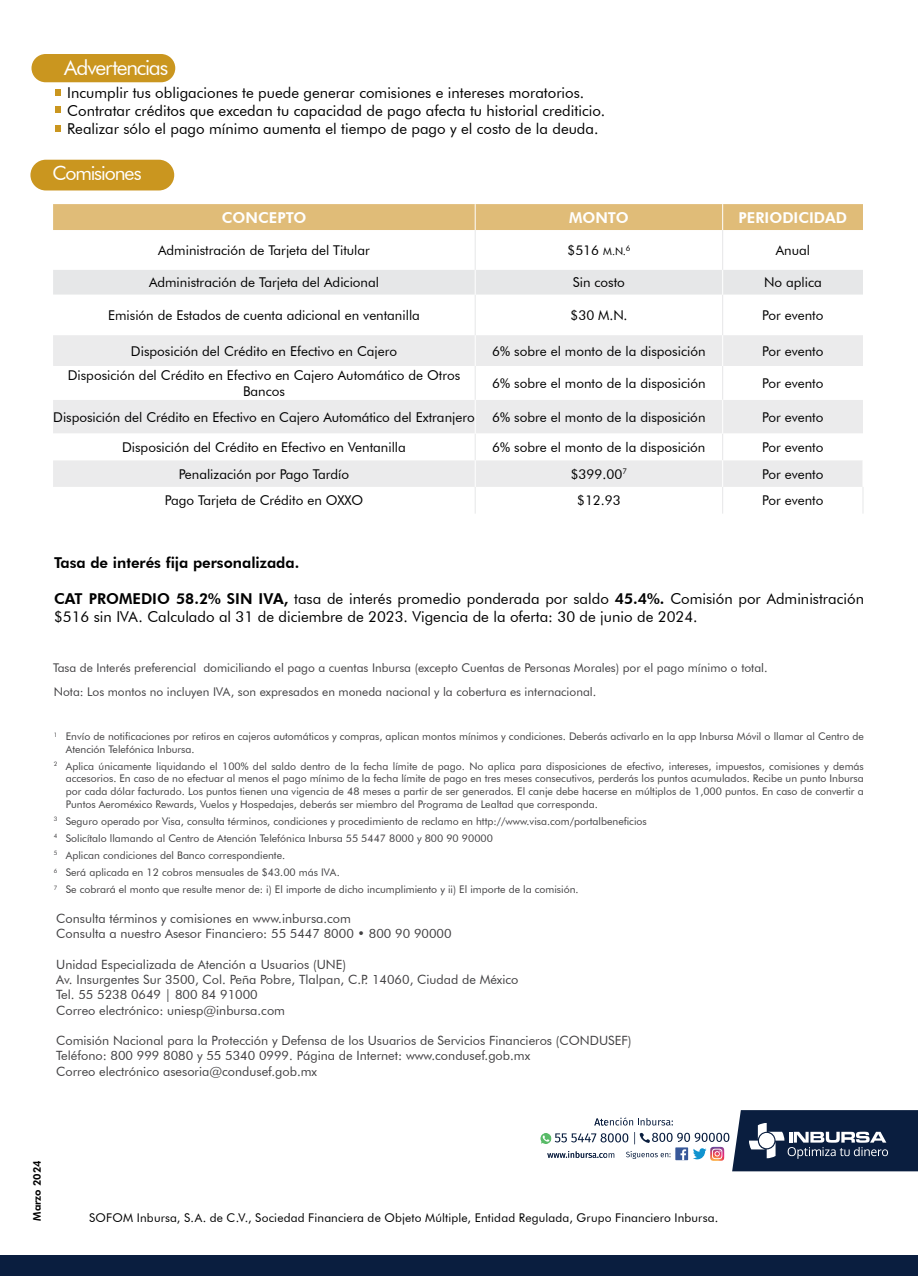
<style>
.page{position:relative;width:918px;height:1276px;background:#fff}
.page>*{position:absolute;margin:0;border:0;box-sizing:border-box;transform-origin:0 0}
.t1{font:21px "Futura BT";letter-spacing:-.055em;color:#fff}
.t2{font:19.5px "Futura BT";letter-spacing:-.055em;color:#fff}
.t3{font:15px/18px "Futura BT";color:#000}
.t4{font:800 15px "Futura BT";color:#000}
.t5{font:800 15px "Futura BT";color:#fff}
.t6{font:13.5px/16.2px "Futura BT";color:#000;text-align:center}
.t7{font:12.75px/15.3px "Futura BT";color:#414042}
.t8{font:12px "Futura BT";color:#414042}
.t9{font:12px "Futura BT";letter-spacing:.015em;color:#000}
.t10{font:10.5px/12.6px "Futura BT";color:#414042}
.t11{font:800 10.5px "Futura BT";color:#000}
.s1{font-size:10.5px}
.s2{font-weight:800}
</style>
<div class="page">
<div style="left:1px;top:1255px;width:917px;height:21px;background:#0a1e3f"></div>
<div style="left:30px;top:160px;width:144px;height:30px;background:#ca961f;border-radius:15px"></div>
<div style="left:53px;top:335px;width:810px;height:98px;background:#ebebec"></div>
<svg style="left:53px;top:366px;width:810px;height:34px"></svg>
<div style="left:53px;top:204px;width:810px;height:26px;background:#e0bc78"></div>
<hr style="left:475px;top:230px;width:1px;height:40px;background:#e6e7e8">
<hr style="left:722px;top:230px;width:1px;height:40px;background:#e6e7e8">
<hr style="left:475px;top:366px;width:1px;height:34px;background:#e6e7e8">
<hr style="left:722px;top:366px;width:1px;height:34px;background:#e6e7e8">
<svg style="left:53px;top:270px;width:810px;height:65px"></svg>
<hr style="left:475px;top:335px;width:1px;height:31px;background:#fff">
<hr style="left:722px;top:335px;width:1px;height:31px;background:#fff">
<hr style="left:475px;top:400px;width:1px;height:33px;background:#fff">
<hr style="left:722px;top:400px;width:1px;height:33px;background:#fff">
<svg style="left:53px;top:434px;width:811px;height:79px"></svg>
<svg style="left:540px;top:1110px;width:378px;height:61px"></svg>
<div style="left:32px;top:54px;width:143px;height:28px;background:#ca961f;border-radius:14px"></div>
<svg style="left:56px;top:89px;width:5px;height:7px"></svg>
<svg style="left:56px;top:106px;width:5px;height:6px"></svg>
<svg style="left:56px;top:125px;width:5px;height:7px"></svg>
<h1 class="t1" style="left:64px;top:55px;width:105px">Advertencias</h1>
<h3 class="t3" style="left:54px;top:83px;width:532px">• Incumplir tus obligaciones te puede generar comisiones e intereses moratorios.</h3>
<h3 class="t3" style="left:54px;top:101px;width:553px">• Contratar créditos que excedan tu capacidad de pago afecta tu historial crediticio.</h3>
<h3 class="t3" style="left:54px;top:119px;width:546px">• Realizar sólo el pago mínimo aumenta el tiempo de pago y el costo de la deuda.</h3>
<h2 class="t2" style="left:52px;top:161px;width:91px">Comisiones</h2>
<h3 class="t5" style="left:222px;top:208px;width:86px">CONCEPTO</h3>
<h3 class="t5" style="left:569px;top:208px;width:61px">MONTO</h3>
<h3 class="t5" style="left:739px;top:208px;width:110px">PERIODICIDAD</h3>
<p class="t6" style="left:158px;top:242px;width:213px">Administración de Tarjeta del Titular</p>
<p class="t6" style="left:567px;top:242px;width:65px">$516 <span class="s1">M.N.</span><sup>6</sup></p>
<p class="t6" style="left:776px;top:242px;width:36px">Anual</p>
<p class="t6" style="left:149px;top:274px;width:232px">Administración de Tarjeta del Adicional</p>
<p class="t6" style="left:573px;top:274px;width:54px">Sin costo</p>
<p class="t6" style="left:764px;top:274px;width:59px">No aplica</p>
<p class="t6" style="left:108px;top:307px;width:313px">Emisión de Estados de cuenta adicional en ventanilla</p>
<p class="t6" style="left:570px;top:307px;width:59px">$30 M.N.</p>
<p class="t6" style="left:762px;top:307px;width:63px">Por evento</p>
<p class="t6" style="left:131px;top:343px;width:268px">Disposición del Crédito en Efectivo en Cajero</p>
<p class="t6" style="left:492px;top:343px;width:215px">6% sobre el monto de la disposición</p>
<p class="t6" style="left:762px;top:343px;width:63px">Por evento</p>
<p class="t6" style="left:68px;top:367px;width:394px">Disposición del Crédito en Efectivo en Cajero Automático de Otros<br>Bancos</p>
<p class="t6" style="left:492px;top:375px;width:215px">6% sobre el monto de la disposición</p>
<p class="t6" style="left:762px;top:375px;width:63px">Por evento</p>
<p class="t6" style="left:53px;top:409px;width:423px">Disposición del Crédito en Efectivo en Cajero Automático del Extranjero</p>
<p class="t6" style="left:492px;top:409px;width:215px">6% sobre el monto de la disposición</p>
<p class="t6" style="left:762px;top:409px;width:63px">Por evento</p>
<p class="t6" style="left:122px;top:439px;width:285px">Disposición del Crédito en Efectivo en Ventanilla</p>
<p class="t6" style="left:492px;top:439px;width:215px">6% sobre el monto de la disposición</p>
<p class="t6" style="left:762px;top:439px;width:63px">Por evento</p>
<p class="t6" style="left:179px;top:466px;width:172px">Penalización por Pago Tardío</p>
<p class="t6" style="left:571px;top:466px;width:58px">$399.00<sup>7</sup></p>
<p class="t6" style="left:762px;top:466px;width:63px">Por evento</p>
<p class="t6" style="left:165px;top:492px;width:200px">Pago Tarjeta de Crédito en OXXO</p>
<p class="t6" style="left:577px;top:492px;width:45px">$12.93</p>
<p class="t6" style="left:762px;top:492px;width:63px">Por evento</p>
<h3 class="t4" style="left:54px;top:553px;width:247px">Tasa de interés fija personalizada.</h3>
<h3 class="t3" style="left:54px;top:589px;width:812px"><span class="s2">CAT PROMEDIO 58.2% SIN IVA,</span> tasa de interés promedio ponderada por saldo <span class="s2">45.4%.</span> Comisión por Administración $516 sin IVA. Calculado al 31 de diciembre de 2023. Vigencia de la oferta: 30 de junio de 2024.</h3>
<p class="t8" style="left:53px;top:660px;width:716px">Tasa de Interés preferencial domiciliando el pago a cuentas Inbursa (excepto Cuentas de Personas Morales) por el pago mínimo o total.</p>
<p class="t8" style="left:54px;top:684px;width:544px">Nota: Los montos no incluyen IVA, son expresados en moneda nacional y la cobertura es internacional.</p>
<p class="t10" style="left:66px;top:730px;width:799px;text-indent:-12px"><sup>1</sup> Envío de notificaciones por retiros en cajeros automáticos y compras, aplican montos mínimos y condiciones. Deberás activarlo en la app Inbursa Móvil o llamar al Centro de<br>Atención Telefónica Inbursa.</p>
<p class="t10" style="left:66px;top:759px;width:800px;text-align:justify;text-indent:-12px"><sup>2</sup> Aplica únicamente liquidando el 100% del saldo dentro de la fecha límite de pago. No aplica para disposiciones de efectivo, intereses, impuestos, comisiones y demás accesorios. En caso de no efectuar al menos el pago mínimo de la fecha límite de pago en tres meses consecutivos, perderás los puntos acumulados. Recibe un punto Inbursa por cada dólar facturado. Los puntos tienen una vigencia de 48 meses a partir de ser generados. El canje debe hacerse en múltiplos de 1,000 puntos. En caso de convertir a Puntos Aeroméxico Rewards, Vuelos y Hospedajes, deberás ser miembro del Programa de Lealtad que corresponda.</p>
<p class="t10" style="left:54px;top:812px;width:594px;line-height:17.1px"><sup>3</sup> Seguro operado por Visa, consulta términos, condiciones y procedimiento de reclamo en http://www.visa.com/portalbeneficios <sup>4</sup> Solicítalo llamando al Centro de Atención Telefónica Inbursa 55 5447 8000 y 800 90 90000<br><sup>5</sup> Aplican condiciones del Banco correspondiente.<br><sup>6</sup> Será aplicada en 12 cobros mensuales de $43.00 más IVA.<br><sup>7</sup> Se cobrará el monto que resulte menor de: i) El importe de dicho incumplimiento y ii) El importe de la comisión.</p>
<p class="t7" style="left:56px;top:910px;width:397px">Consulta términos y comisiones en www.inbursa.com<br>Consulta a nuestro Asesor Financiero: 55 5447 8000 • 800 90 90000</p>
<p class="t7" style="left:56px;top:956px;width:464px">Unidad Especializada de Atención a Usuarios (UNE)<br>Av. Insurgentes Sur 3500, Col. Peña Pobre, Tlalpan, C.P. 14060, Ciudad de México Tel. 55 5238 0649 | 800 84 91000<br>Correo electrónico: uniesp@inbursa.com</p>
<p class="t7" style="left:56px;top:1033px;width:577px">Comisión Nacional para la Protección y Defensa de los Usuarios de Servicios Financieros (CONDUSEF)<br>Teléfono: 800 999 8080 y 55 5340 0999. Página de Internet: www.condusef.gob.mx<br>Correo electrónico asesoria@condusef.gob.mx</p>
<p class="t11" style="left:31px;top:1220px;width:62px;rotate:-90deg">Marzo 2024</p>
<p class="t9" style="left:89px;top:1210px;width:631px">SOFOM Inbursa, S.A. de C.V., Sociedad Financiera de Objeto Múltiple, Entidad Regulada, Grupo Financiero Inbursa.</p>
</div>
